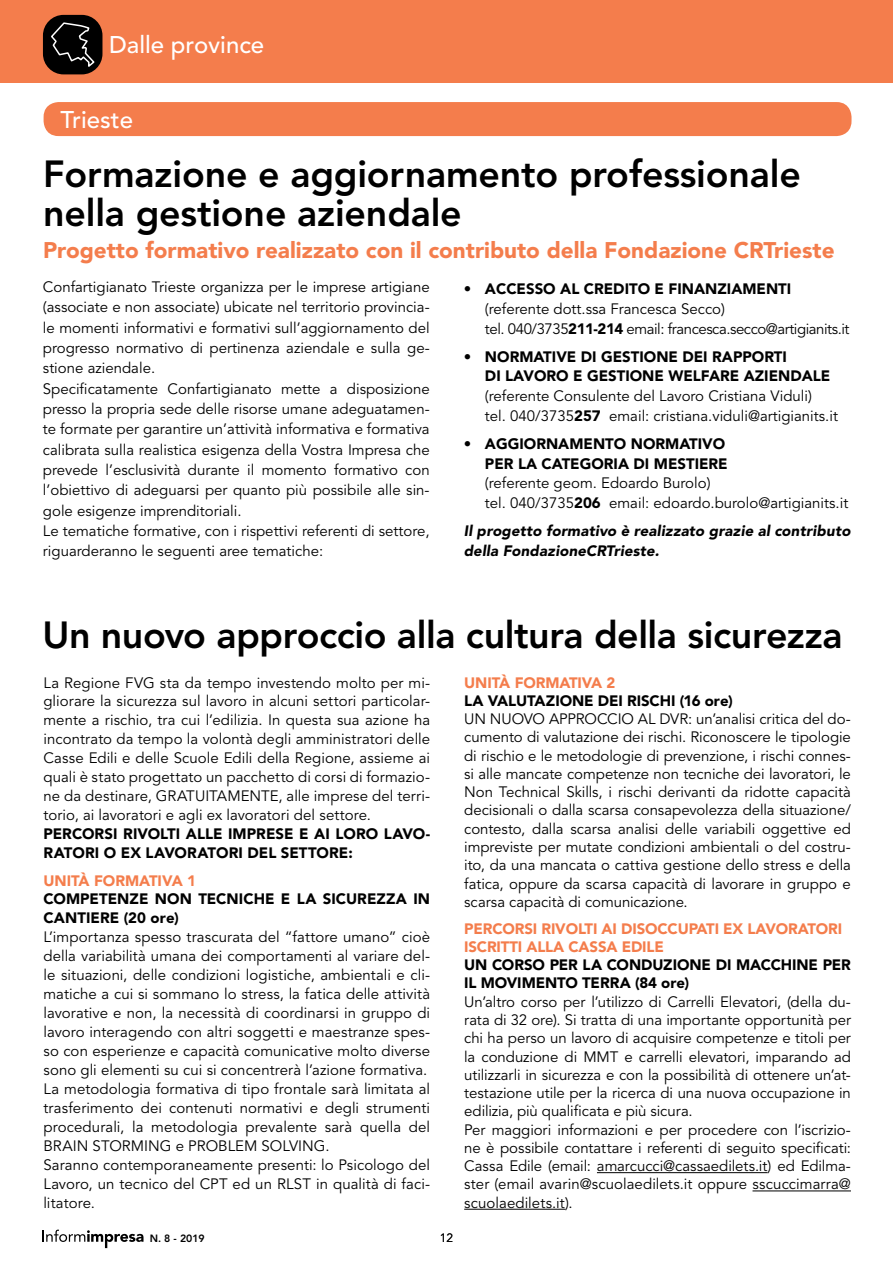
<style>
.page{position:relative;width:893px;height:1263px;background:#fff}
.page>*{position:absolute;margin:0;border:0;box-sizing:border-box;transform-origin:0 0}
.t1{font:800 37.5px/39px "Avenir LT Std";letter-spacing:-.005em;color:#000}
.t2{font:500 24px "Avenir LT Std";color:#fff}
.t3{font:900 22.5px "Avenir LT Std";color:#f47d4c}
.t4{font:15px/18.9px "Avenir LT Std";color:#000}
.t5{font:900 15px/19.6px "Avenir LT Std";color:#000}
.t6{font:900 15px/18.3px "Avenir LT Std";letter-spacing:-.01em;color:#f47d4c}
.t7{font:15px/19.6px "Avenir LT Std";letter-spacing:-.03em;color:#000}
.t8{font:italic 900 15px/19.6px "Avenir LT Std";letter-spacing:.01em;color:#000}
.t9{font:12px "Avenir LT Std";color:#000}
.t10{font:800 10.5px "Avenir LT Std";color:#000}
.s1{font-weight:900}
</style>
<div class="page">
<div style="left:0;top:0;width:893px;height:83px;background:#f47d4c"></div>
<div style="left:43px;top:15px;width:59px;height:59px;background:#000;border-radius:21px"></div>
<svg style="left:51px;top:22px;width:45px;height:47px"></svg>
<svg style="left:43px;top:1229px;width:101px;height:19px"></svg>
<hr style="left:597px;top:1172px;width:170px;height:1px;background:#000">
<hr style="left:752px;top:1190px;width:99px;height:1px;background:#000">
<hr style="left:464px;top:1209px;width:101px;height:1px;background:#000">
<div style="left:44px;top:102px;width:807px;height:34px;background:#f47d4c;border-radius:15px"></div>
<h2 class="t2" style="left:109px;top:31px;width:157px">Dalle province</h2>
<h2 class="t2" style="left:61px;top:106px;width:74px">Trieste</h2>
<h1 class="t1" style="left:43px;top:155px;width:759px">Formazione e aggiornamento professionale nella gestione aziendale</h1>
<h3 class="t3" style="left:43px;top:236px;width:793px">Progetto formativo realizzato con il contributo della Fondazione CRTrieste</h3>
<p class="t4" style="left:43px;top:277px;width:388px;line-height:20.2px">Confartigianato Trieste organizza per le imprese artigiane (associate e non associate) ubicate nel territorio provincia&shy;le momenti informativi e formativi sull’aggiornamento del progresso normativo di pertinenza aziendale e sulla ge&shy;stione aziendale.<br>Specificatamente Confartigianato mette a disposizione presso la propria sede delle risorse umane adeguatamen&shy;te formate per garantire un’attività informativa e formativa calibrata sulla realistica esigenza della Vostra Impresa che prevede l’esclusività durante il momento formativo con l’obiettivo di adeguarsi per quanto più possibile alle sin&shy;gole esigenze imprenditoriali.<br>Le tematiche formative, con i rispettivi referenti di settore, riguarderanno le seguenti aree tematiche:</p>
<p class="t5" style="left:464px;top:279px;width:329px">• ACCESSO AL CREDITO E FINANZIAMENTI</p>
<p class="t7" style="left:485px;top:299px;width:366px">(referente dott.ssa Francesca Secco)<br>tel. 040/3735<span class="s1">211-214</span> email: francesca.secco@artigianits.it</p>
<p class="t5" style="left:485px;top:347px;width:347px;text-indent:-21px">• NORMATIVE DI GESTIONE DEI RAPPORTI<br>DI LAVORO E GESTIONE WELFARE AZIENDALE</p>
<p class="t4" style="left:485px;top:387px;width:354px;line-height:19.6px">(referente Consulente del Lavoro Cristiana Viduli)<br>tel. 040/3735<span class="s1">257</span> email: cristiana.viduli@artigianits.it</p>
<p class="t5" style="left:464px;top:434px;width:266px;text-align:right">• AGGIORNAMENTO NORMATIVO<br>PER LA CATEGORIA DI MESTIERE</p>
<p class="t4" style="left:485px;top:474px;width:365px;line-height:19.6px">(referente geom. Edoardo Burolo)<br>tel. 040/3735<span class="s1">206</span> email: edoardo.burolo@artigianits.it</p>
<p class="t8" style="left:464px;top:521px;width:388px">Il progetto formativo è realizzato grazie al contributo della FondazioneCRTrieste.</p>
<h1 class="t1" style="left:43px;top:615px;width:802px">Un nuovo approccio alla cultura della sicurezza</h1>
<p class="t4" style="left:43px;top:673px;width:388px;text-align:justify">La Regione FVG sta da tempo investendo molto per mi&shy;gliorare la sicurezza sul lavoro in alcuni settori particolar&shy;mente a rischio, tra cui l’edilizia. In questa sua azione ha incontrato da tempo la volontà degli amministratori delle Casse Edili e delle Scuole Edili della Regione, assieme ai quali è stato progettato un pacchetto di corsi di formazio&shy;ne da destinare, GRATUITAMENTE, alle imprese del terri&shy;torio, ai lavoratori e agli ex lavoratori del settore.</p>
<p class="t5" style="left:43px;top:824px;width:388px;line-height:18.9px">PERCORSI RIVOLTI ALLE IMPRESE E AI LORO LAVO-<br>RATORI O EX LAVORATORI DEL SETTORE:</p>
<p class="t6" style="left:43px;top:871px;width:154px">UNITÀ FORMATIVA 1</p>
<p class="t5" style="left:43px;top:890px;width:388px;line-height:18.9px">COMPETENZE NON TECNICHE E LA SICUREZZA IN<br>CANTIERE (20 ore)</p>
<p class="t4" style="left:43px;top:928px;width:388px">L’importanza spesso trascurata del “fattore umano” cioè della variabilità umana dei comportamenti al variare del&shy;le situazioni, delle condizioni logistiche, ambientali e cli&shy;matiche a cui si sommano lo stress, la fatica delle attività lavorative e non, la necessità di coordinarsi in gruppo di lavoro interagendo con altri soggetti e maestranze spes&shy;so con esperienze e capacità comunicative molto diverse sono gli elementi su cui si concentrerà l’azione formativa.<br>La metodologia formativa di tipo frontale sarà limitata al trasferimento dei contenuti normativi e degli strumenti procedurali, la metodologia prevalente sarà quella del BRAIN STORMING e PROBLEM SOLVING.<br>Saranno contemporaneamente presenti: lo Psicologo del Lavoro, un tecnico del CPT ed un RLST in qualità di faci&shy;litatore.</p>
<p class="t6" style="left:464px;top:673px;width:153px">UNITÀ FORMATIVA 2</p>
<p class="t5" style="left:464px;top:691px;width:270px">LA VALUTAZIONE DEI RISCHI (16 ore)</p>
<p class="t4" style="left:464px;top:710px;width:388px;line-height:18.3px;text-align:justify">UN NUOVO APPROCCIO AL DVR: un’analisi critica del do&shy;cumento di valutazione dei rischi. Riconoscere le tipologie di rischio e le metodologie di prevenzione, i rischi connes&shy;si alle mancate competenze non tecniche dei lavoratori, le Non Technical Skills, i rischi derivanti da ridotte capacità decisionali o dalla scarsa consapevolezza della situazione/ contesto, dalla scarsa analisi delle variabili oggettive ed impreviste per mutate condizioni ambientali o del costru&shy;ito, da una mancata o cattiva gestione dello stress e della fatica, oppure da scarsa capacità di lavorare in gruppo e scarsa capacità di comunicazione.</p>
<p class="t6" style="left:464px;top:919px;width:379px">PERCORSI RIVOLTI AI DISOCCUPATI EX LAVORATORI<br>ISCRITTI ALLA CASSA EDILE</p>
<p class="t5" style="left:464px;top:956px;width:388px;line-height:18.3px">UN CORSO PER LA CONDUZIONE DI MACCHINE PER<br>IL MOVIMENTO TERRA (84 ore)</p>
<p class="t4" style="left:464px;top:993px;width:388px;line-height:18.3px">Un’altro corso per l’utilizzo di Carrelli Elevatori, (della du&shy;rata di 32 ore). Si tratta di una importante opportunità per chi ha perso un lavoro di acquisire competenze e titoli per la conduzione di MMT e carrelli elevatori, imparando ad utilizzarli in sicurezza e con la possibilità di ottenere un’at&shy;testazione utile per la ricerca di una nuova occupazione in edilizia, più qualificata e più sicura.<br>Per maggiori informazioni e per procedere con l’iscrizio&shy;ne è possibile contattare i referenti di seguito specificati:<br>Cassa Edile (email: amarcucci@cassaedilets.it) ed Edilma&shy;ster (email avarin@scuolaedilets.it oppure sscuccimarra@ scuolaedilets.it).</p>
<p class="t10" style="left:150px;top:1232px;width:57px">N. 8 - 2019</p>
<p class="t9" style="left:440px;top:1231px;width:15px">12</p>
</div>
